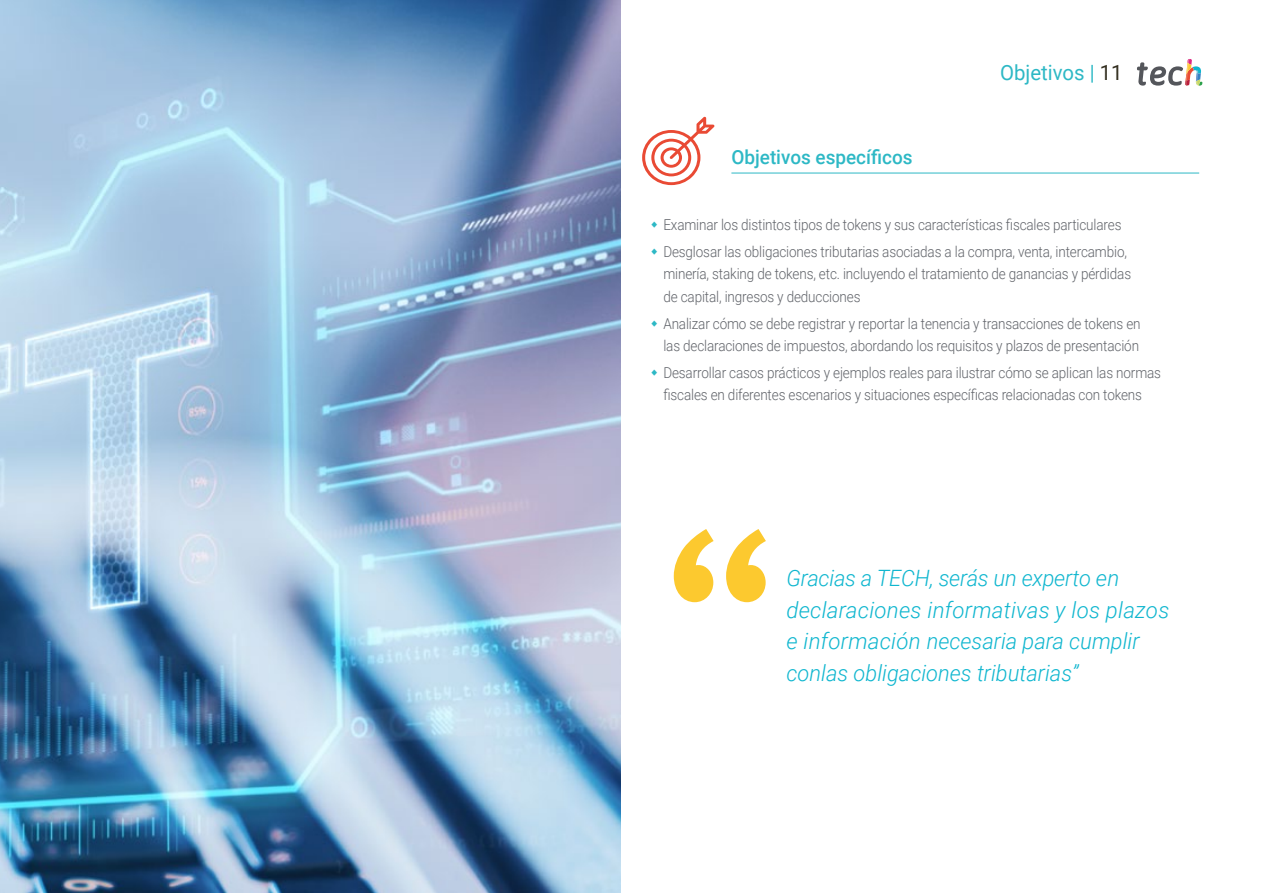
<style>
.page{position:relative;width:1263px;height:893px;background:#fff}
.page>*{position:absolute;margin:0;border:0;box-sizing:border-box;transform-origin:0 0}
.t1{font:italic 300 22.5px/31.5px "Roboto";color:#0fb6cf}
.t2{font:21px "Roboto";color:#2db8c5}
.t3{font:500 19.5px "Roboto";color:#2db8c5}
.t4{font:300 15px/22.5px "Roboto";letter-spacing:-.01em;color:#61646a;scale:.9 1}
.s1{color:#322e1f}
</style>
<div class="page">
<hr style="left:731px;top:173px;width:468px;height:1px;background:#2db8c5">
<svg style="left:642px;top:117px;width:72px;height:68px"></svg>
<img style="left:0;top:0;width:621px;height:893px">
<svg style="left:1137px;top:59px;width:65px;height:27px"></svg>
<svg style="left:674px;top:529px;width:92px;height:73px"></svg>
<h3 class="t3" style="left:731px;top:144px;width:183px">Objetivos específicos</h3>
<h2 class="t2" style="left:1000px;top:57px;width:124px">Objetivos | <span class="s1">11</span></h2>
<p class="t4" style="left:663px;top:211px;width:517px;line-height:26.7px">Examinar los distintos tipos de tokens y sus características fiscales particulares<br>Desglosar las obligaciones tributarias asociadas a la compra, venta, intercambio,</p>
<p class="t4" style="left:663px;top:262px;width:521px">minería, staking de tokens, etc. incluyendo el tratamiento de ganancias y pérdidas de capital, ingresos y deducciones</p>
<p class="t4" style="left:663px;top:311px;width:532px">Analizar cómo se debe registrar y reportar la tenencia y transacciones de tokens en las declaraciones de impuestos, abordando los requisitos y plazos de presentación</p>
<p class="t4" style="left:663px;top:361px;width:554px">Desarrollar casos prácticos y ejemplos reales para ilustrar cómo se aplican las normas fiscales en diferentes escenarios y situaciones específicas relacionadas con tokens</p>
<h1 class="t1" style="left:786px;top:562px;width:384px">Gracias a TECH, serás un experto en declaraciones informativas y los plazos e información necesaria para cumplir conlas obligaciones tributarias”</h1>
</div>
